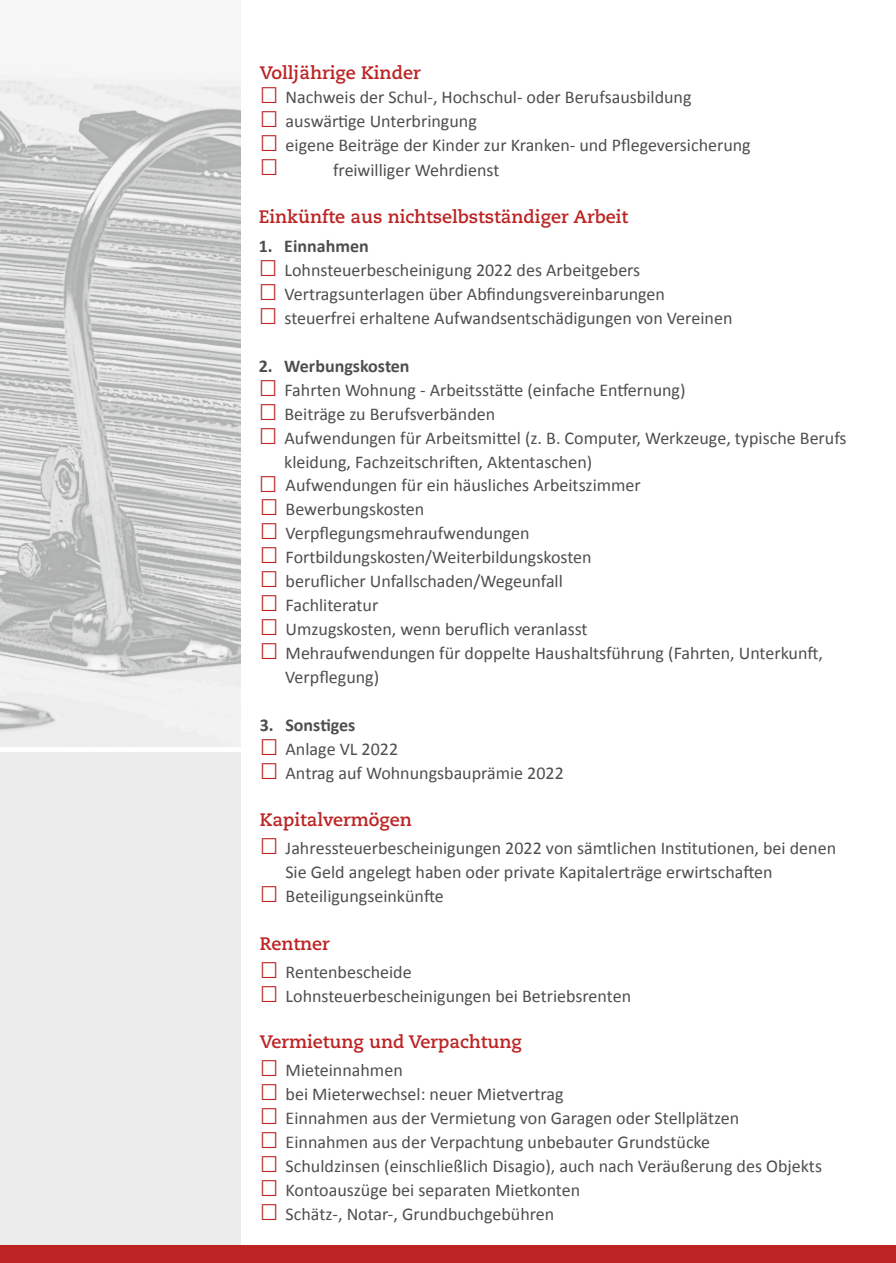
<style>
.page{position:relative;width:896px;height:1263px;background:#fff}
.page>*{position:absolute;margin:0;border:0;box-sizing:border-box;transform-origin:0 0}
.t1{font:33.75px "Calibri";color:#bc2424;scale:.92 1}
.t2{font:18px/24px "Calibri";color:#4e4e4d}
.t3{font:700 18px "Caecilia LT Std";color:#bc2424}
.t4{font:700 18px "Calibri";color:#4e4e4d}
.s1{font-size:33.75px;color:#bc2424}
</style>
<div class="page">
<div style="left:0;top:752px;width:241px;height:511px;background:#ececec"></div>
<img style="left:0;top:67px;width:241px;height:680px">
<div style="left:0;top:1245px;width:895px;height:18px;background:#bc2424"></div>
<p class="t3" style="left:260px;top:62px;width:162px">Volljährige Kinder</p>
<p class="t2" style="left:260px;top:85px;width:433px"><span class="s1">□</span> Nachweis der Schul-, Hochschul- oder Berufsausbildung</p>
<p class="t2" style="left:260px;top:109px;width:218px"><span class="s1">□</span> auswärtige Unterbringung</p>
<p class="t2" style="left:260px;top:133px;width:492px"><span class="s1">□</span> eigene Beiträge der Kinder zur Kranken- und Pflegeversicherung</p>
<p class="t2" style="left:260px;top:158px;width:241px"><span class="s1">□</span> freiwilliger Wehrdienst</p>
<p class="t3" style="left:259px;top:206px;width:371px">Einkünfte aus nichtselbstständiger Arbeit</p>
<p class="t4" style="left:259px;top:234px;width:111px">1. Einnahmen</p>
<p class="t2" style="left:259px;top:258px;width:383px"><span class="s1">□</span> Lohnsteuerbescheinigung 2022 des Arbeitgebers</p>
<p class="t2" style="left:259px;top:282px;width:407px"><span class="s1">□</span> Vertragsunterlagen über Abfindungsvereinbarungen</p>
<p class="t2" style="left:259px;top:306px;width:475px"><span class="s1">□</span> steuerfrei erhaltene Aufwandsentschädigungen von Vereinen</p>
<p class="t4" style="left:259px;top:354px;width:152px">2. Werbungskosten</p>
<p class="t2" style="left:259px;top:378px;width:428px"><span class="s1">□</span> Fahrten Wohnung - Arbeitsstätte (einfache Entfernung)</p>
<p class="t2" style="left:259px;top:402px;width:238px"><span class="s1">□</span> Beiträge zu Berufsverbänden</p>
<p class="t2" style="left:259px;top:426px;width:589px"><span class="s1">□</span> Aufwendungen für Arbeitsmittel (z. B. Computer, Werkzeuge, typische Berufs</p>
<h1 class="t1" style="left:259px;top:459px;width:22px">□</h1>
<p class="t2" style="left:284px;top:450px;width:358px;line-height:23px">kleidung, Fachzeitschriften, Aktentaschen)<br>Aufwendungen für ein häusliches Arbeitszimmer</p>
<p class="t2" style="left:260px;top:496px;width:166px"><span class="s1">□</span> Bewerbungskosten</p>
<p class="t2" style="left:260px;top:520px;width:271px"><span class="s1">□</span> Verpflegungsmehraufwendungen</p>
<p class="t2" style="left:260px;top:544px;width:333px"><span class="s1">□</span> Fortbildungskosten/Weiterbildungskosten</p>
<p class="t2" style="left:260px;top:568px;width:304px"><span class="s1">□</span> beruflicher Unfallschaden/Wegeunfall</p>
<p class="t2" style="left:260px;top:592px;width:120px"><span class="s1">□</span> Fachliteratur</p>
<p class="t2" style="left:260px;top:616px;width:329px"><span class="s1">□</span> Umzugskosten, wenn beruflich veranlasst</p>
<p class="t2" style="left:285px;top:640px;width:539px;text-indent:-25px"><span class="s1">□</span> Mehraufwendungen für doppelte Haushaltsführung (Fahrten, Unterkunft,<br>Verpflegung)</p>
<p class="t4" style="left:260px;top:713px;width:97px">3. Sonstiges</p>
<p class="t2" style="left:260px;top:736px;width:140px"><span class="s1">□</span> Anlage VL 2022</p>
<p class="t2" style="left:260px;top:760px;width:305px"><span class="s1">□</span> Antrag auf Wohnungsbauprämie 2022</p>
<p class="t3" style="left:260px;top:809px;width:154px">Kapitalvermögen</p>
<p class="t2" style="left:260px;top:836px;width:577px"><span class="s1">□</span> Jahressteuerbescheinigungen 2022 von sämtlichen Institutionen, bei denen</p>
<h1 class="t1" style="left:260px;top:870px;width:22px">□</h1>
<p class="t2" style="left:285px;top:860px;width:488px">Sie Geld angelegt haben oder private Kapitalerträge erwirtschaften<br>Beteiligungseinkünfte</p>
<p class="t3" style="left:260px;top:933px;width:72px">Rentner</p>
<p class="t2" style="left:260px;top:960px;width:153px"><span class="s1">□</span> Rentenbescheide</p>
<p class="t2" style="left:260px;top:984px;width:373px"><span class="s1">□</span> Lohnsteuerbescheinigungen bei Betriebsrenten</p>
<p class="t3" style="left:260px;top:1031px;width:263px">Vermietung und Verpachtung</p>
<p class="t2" style="left:260px;top:1058px;width:144px"><span class="s1">□</span> Mieteinnahmen</p>
<p class="t2" style="left:260px;top:1082px;width:305px"><span class="s1">□</span> bei Mieterwechsel: neuer Mietvertrag</p>
<p class="t2" style="left:260px;top:1106px;width:480px"><span class="s1">□</span> Einnahmen aus der Vermietung von Garagen oder Stellplätzen</p>
<p class="t2" style="left:260px;top:1130px;width:452px"><span class="s1">□</span> Einnahmen aus der Verpachtung unbebauter Grundstücke</p>
<p class="t2" style="left:260px;top:1154px;width:563px"><span class="s1">□</span> Schuldzinsen (einschließlich Disagio), auch nach Veräußerung des Objekts</p>
<p class="t2" style="left:260px;top:1178px;width:322px"><span class="s1">□</span> Kontoauszüge bei separaten Mietkonten</p>
<p class="t2" style="left:260px;top:1202px;width:296px"><span class="s1">□</span> Schätz-, Notar-, Grundbuchgebühren</p>
</div>
